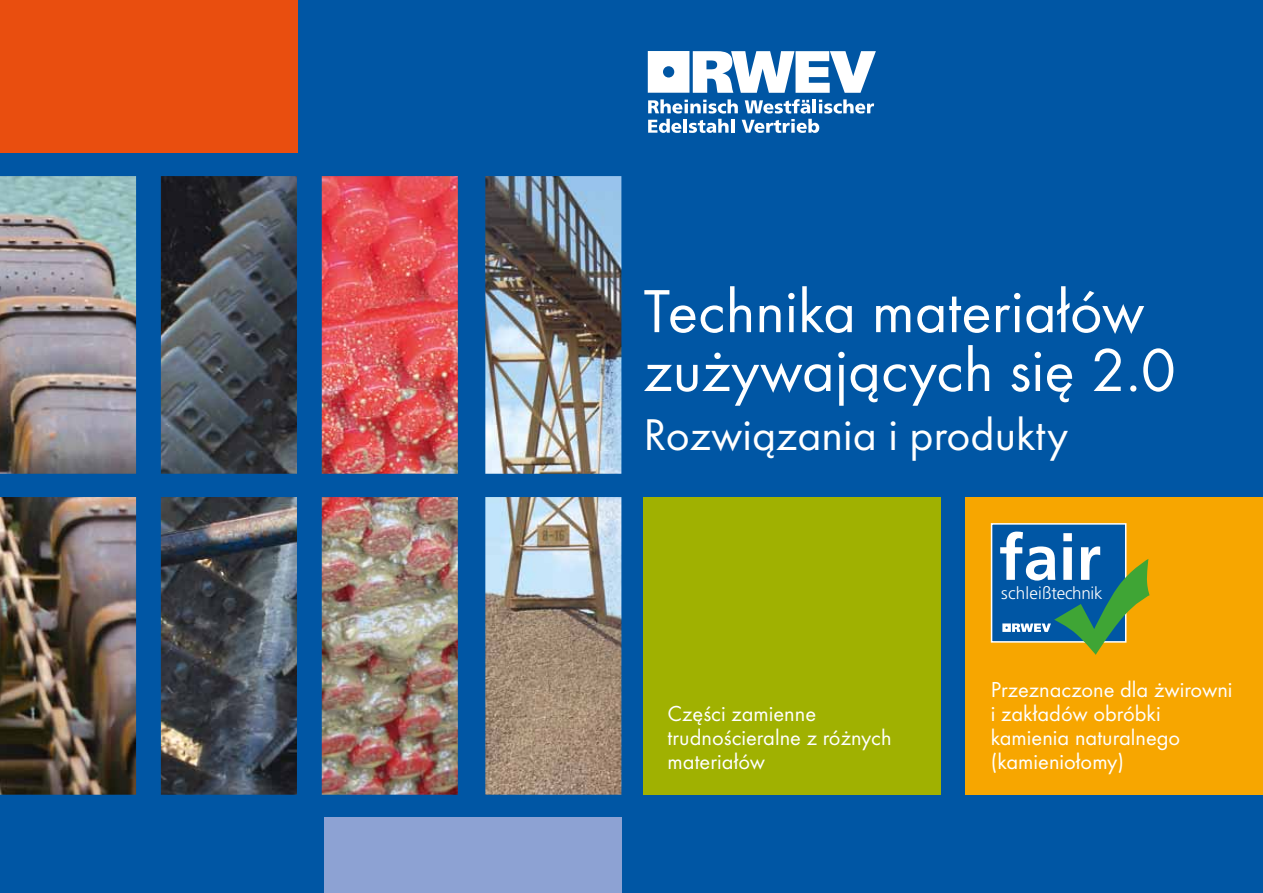
<style>
.page{position:relative;width:1263px;height:893px;background:#0056a4}
.page>*{position:absolute;margin:0;border:0;box-sizing:border-box;transform-origin:0 0}
.t1{font:700 63.3px "Frutiger";color:#fff}
.t2{font:63px/58.8px "Futura TOT Boo";color:#fff}
.t3{font:46.05px "Futura TOT Boo";color:#fff}
.t4{font:22.5px/24px "Futura TOT Boo";color:#fff}
.t5{font:300 17.1px "Frutiger";color:#fff}
</style>
<div class="page">
<img style="left:322px;top:176px;width:136px;height:619px">
<img style="left:0;top:176px;width:136px;height:619px">
<svg style="left:648px;top:99px;width:226px;height:34px"></svg>
<svg style="left:648px;top:51px;width:228px;height:42px"></svg>
<div style="left:0;top:0;width:298px;height:153px;background:#e94e0f"></div>
<img style="left:485px;top:176px;width:136px;height:619px">
<img style="left:161px;top:176px;width:136px;height:619px">
<div style="left:324px;top:818px;width:297px;height:75px;background:#8da2d3"></div>
<div style="left:643px;top:497px;width:298px;height:298px;background:#a0b101"></div>
<div style="left:965px;top:497px;width:298px;height:298px;background:#f7a600"></div>
<div style="left:991px;top:523px;width:135px;height:120px;background:#0056a4;border:2px solid #fff"></div>
<svg style="left:1002px;top:559px;width:147px;height:96px"></svg>
<h2 class="t2" style="left:643px;top:281px;width:534px">Technika materiałów zużywających się 2.0</h2>
<h3 class="t3" style="left:643px;top:407px;width:426px">Rozwiązania i produkty</h3>
<p class="t4" style="left:668px;top:701px;width:225px">Części zamienne trudnościeralne z różnych materiałów</p>
<h1 class="t1" style="left:999px;top:521px;width:104px">fair</h1>
<p class="t5" style="left:1001px;top:584px;width:103px">schleißtechnik</p>
<p class="t4" style="left:991px;top:677px;width:243px">Przeznaczone dla żwirowni i zakładów obróbki kamienia naturalnego (kamieniołomy)</p>
</div>
